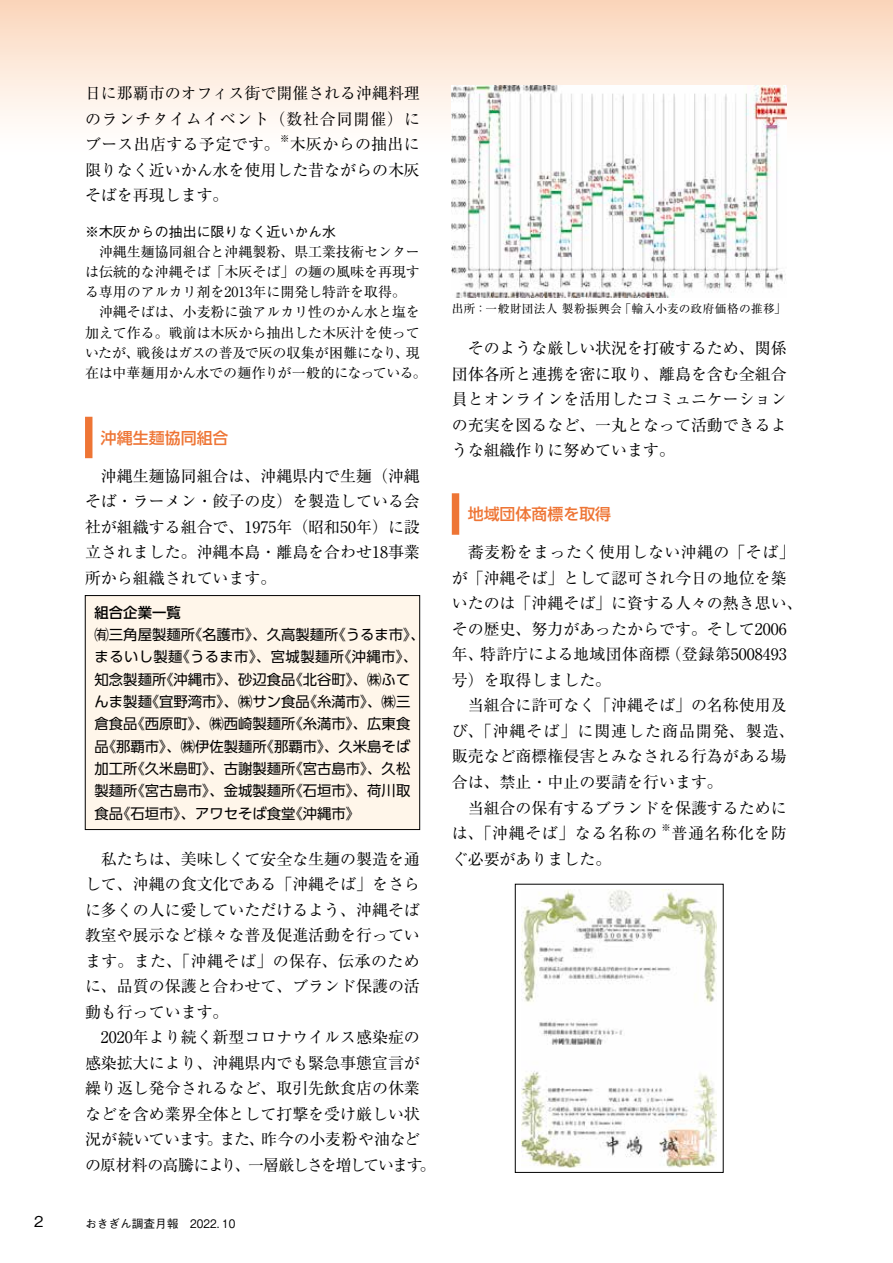
<style>
.page{position:relative;width:893px;height:1263px;background:#fff}
.page>*{position:absolute;margin:0;border:0;box-sizing:border-box;transform-origin:0 0}
.t1{font:15.9px/25.5px "Ryumin Pr 6 N";color:#000;text-align:justify}
.t2{font:500 15.9px "UD Shin Go Pro";color:#ee7535}
.t3{font:15.9px "Ryumin Pr 6 N";letter-spacing:.035em;color:#000}
.t4{font:500 14.85px "Gothic BBB Pr 6 N";color:#000}
.t5{font:14.4px/22.4px "UD Shin Go Pr 6 N";color:#000}
.t6{font:500 14.4px "UD Shin Go Pr 6 N";color:#000}
.t7{font:13.95px/20.2px "Ryumin Pr 6 N";color:#000;text-align:justify}
.t8{font:500 13.95px "Gothic BBB Pr 6 N";color:#000}
.t9{font:11.7px "Ryumin Pr 6 N";letter-spacing:.035em;color:#000}
.t10{font:500 11.7px "Gothic BBB Pr 6 N";color:#000}
.t11{font:9.3px "Ryumin Pr 6 N";color:#000}
</style>
<div class="page">
<div style="left:0;top:0;width:893px;height:162px;background:linear-gradient(to bottom,#fbd7bc,#fff)"></div>
<div style="left:85px;top:417px;width:7px;height:41px;background:#ee7535"></div>
<div style="left:452px;top:493px;width:7px;height:42px;background:#ee7535"></div>
<img style="left:452px;top:85px;width:335px;height:212px">
<img style="left:522px;top:889px;width:195px;height:278px">
<div style="left:85px;top:595px;width:335px;height:234px;background:#fff6ea"></div>
<div style="left:85px;top:595px;width:335px;height:235px;border:1px solid #000"></div>
<p class="t1" style="left:85px;top:80px;width:336px">日に那覇市のオフィス街で開催される沖縄料理のランチタイムイベント（数社合同開催）にブース出店する予定です。</p>
<p class="t11" style="left:280px;top:131px;width:11px">※</p>
<p class="t1" style="left:85px;top:131px;width:336px;text-indent:205px">木灰からの抽出に限りなく近いかん水を使用した昔ながらの木灰そばを再現します。</p>
<p class="t8" style="left:85px;top:220px;width:253px">※木灰からの抽出に限りなく近いかん水</p>
<p class="t7" style="left:85px;top:241px;width:336px;text-indent:14px">沖縄生麺協同組合と沖縄製粉、県工業技術センターは伝統的な沖縄そば「木灰そば」の麺の風味を再現する専用のアルカリ剤を2013年に開発し特許を取得。</p>
<p class="t7" style="left:85px;top:301px;width:343px;text-align:center">沖縄そばは、小麦粉に強アルカリ性のかん水と塩を<br>加えて作る。戦前は木灰から抽出した木灰汁を使っていたが、戦後はガスの普及で灰の収集が困難になり、現在は中華麺用かん水での麺作りが一般的になっている。</p>
<p class="t2" style="left:101px;top:425px;width:129px">沖縄生麺協同組合</p>
<p class="t1" style="left:85px;top:462px;width:336px;text-indent:16px">沖縄生麺協同組合は、沖縄県内で生麺（沖縄そば・ラーメン・餃子の皮）を製造している会社が組織する組合で、1975年（昭和50年）に設立されました。沖縄本島・離島を合わせ18事業所から組織されています。</p>
<p class="t6" style="left:95px;top:600px;width:88px">組合企業一覧</p>
<p class="t5" style="left:95px;top:623px;width:332px">㈲三角屋製麺所《名護市》、久高製麺所《うるま市》、まるいし製麺《うるま市》、宮城製麺所《沖縄市》、知念製麺所《沖縄市》、砂辺食品《北谷町》、㈱ふてんま製麺《宜野湾市》、㈱サン食品《糸満市》、㈱三倉食品《西原町》、㈱西崎製麺所《糸満市》、広東食品《那覇市》、㈱伊佐製麺所《那覇市》、久米島そば加工所《久米島町》、古謝製麺所《宮古島市》、久松製麺所《宮古島市》、金城製麺所《石垣市》、荷川取食品《石垣市》、アワセそば食堂《沖縄市》</p>
<p class="t9" style="left:452px;top:299px;width:335px">出所：一般財団法人 製粉振興会「輸入小麦の政府価格の推移」</p>
<p class="t1" style="left:452px;top:335px;width:336px;text-indent:16px">そのような厳しい状況を打破するため、関係団体各所と連携を密に取り、離島を含む全組合員とオンラインを活用したコミュニケーションの充実を図るなど、一丸となって活動できるような組織作りに努めています。</p>
<p class="t2" style="left:468px;top:501px;width:145px">地域団体商標を取得</p>
<p class="t1" style="left:452px;top:539px;width:352px;text-align:left;text-indent:16px">蕎麦粉をまったく使用しない沖縄の「そば」が「沖縄そば」として認可され今日の地位を築いたのは「沖縄そば」に資する人々の熱き思い、その歴史、努力があったからです。そして2006年、特許庁による地域団体商標（登録第5008493号）を取得しました。</p>
<p class="t1" style="left:452px;top:692px;width:344px;text-align:left;text-indent:16px">当組合に許可なく「沖縄そば」の名称使用及び、「沖縄そば」に関連した商品開発、製造、販売など商標権侵害とみなされる行為がある場合は、禁止・中止の要請を行います。</p>
<p class="t1" style="left:452px;top:794px;width:336px;text-indent:16px">当組合の保有するブランドを保護するためには、「沖縄そば」なる名称の</p>
<p class="t11" style="left:662px;top:820px;width:11px">※</p>
<p class="t3" style="left:671px;top:820px;width:117px">普通名称化を防</p>
<p class="t1" style="left:101px;top:845px;width:320px">私たちは、美味しくて安全な生麺の製造を通</p>
<p class="t1" style="left:452px;top:845px;width:161px">ぐ必要がありました。</p>
<p class="t1" style="left:85px;top:870px;width:336px">して、沖縄の食文化である「沖縄そば」をさらに多くの人に愛していただけるよう、沖縄そば教室や展示など様々な普及促進活動を行っています。また、「沖縄そば」の保存、伝承のために、品質の保護と合わせて、ブランド保護の活動も行っています。</p>
<p class="t1" style="left:85px;top:1023px;width:352px;text-align:left;text-indent:16px">2020年より続く新型コロナウイルス感染症の感染拡大により、沖縄県内でも緊急事態宣言が繰り返し発令されるなど、取引先飲食店の休業などを含め業界全体として打撃を受け厳しい状況が続いています。また、昨今の小麦粉や油などの原材料の高騰により、一層厳しさを増しています。</p>
<p class="t4" style="left:34px;top:1210px;width:11px">2</p>
<p class="t10" style="left:85px;top:1214px;width:152px">おきぎん調査月報　2022. 10</p>
</div>
